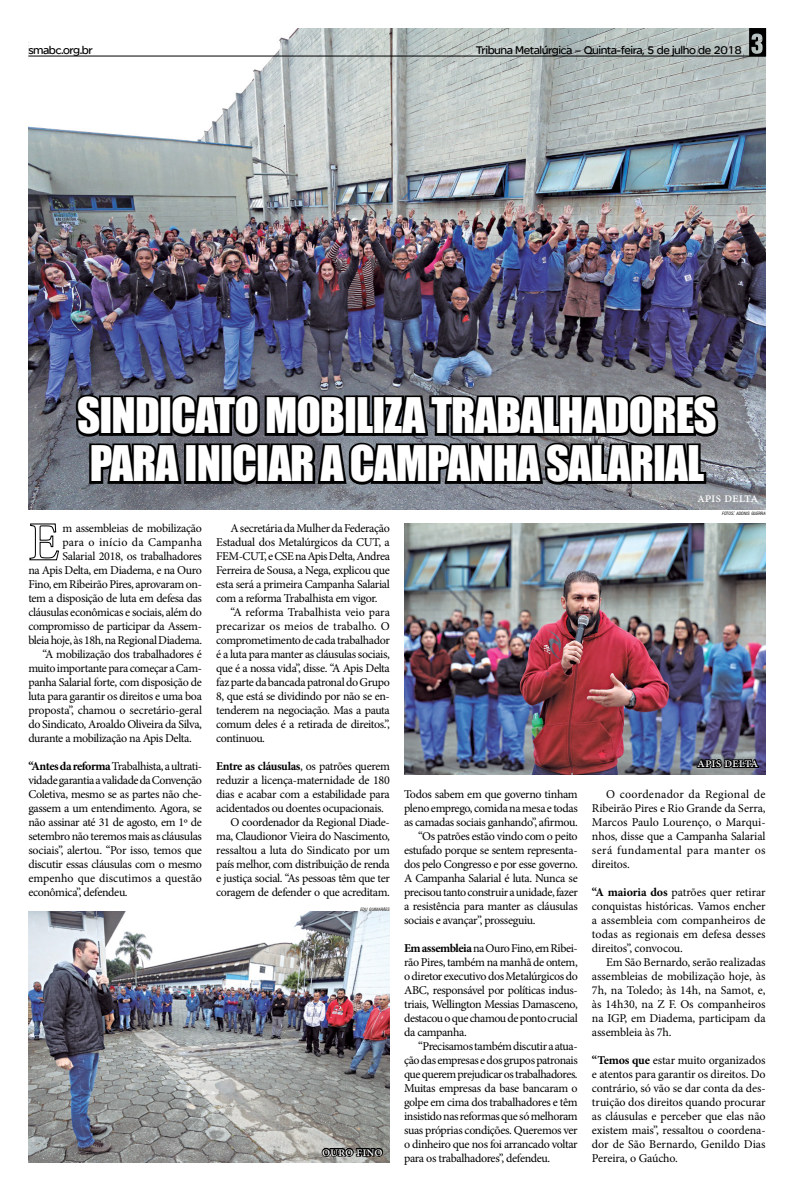
<style>
.page{position:relative;width:794px;height:1191px;background:#fff}
.page>*{position:absolute;margin:0;border:0;box-sizing:border-box;transform-origin:0 0}
.t1{font:45px/48px "Impact";letter-spacing:-.02em;color:#fff}
.t2{font:14px "Minion Pro";letter-spacing:-.01em;color:#fff}
.t3{font:12px/14px "Minion Pro";letter-spacing:-.03em;color:#000;text-align:justify}
.t4{font:12px "SE Optimist Semi";letter-spacing:-.04em;color:#000}
.t5{font:700 12px "Minion Pro";letter-spacing:-.03em;color:#000}
.t6{font:italic condensed 4.4px "Swiss 721 BT";color:#000}
.s1{font-weight:700}
.s2{font-weight:400}
.s3{font-size:6.2px}
</style>
<div class="page">
<img style="left:28px;top:28px;width:737px;height:482px">
<hr style="left:28px;top:56px;width:737px;height:1px;background:#000">
<svg style="left:749px;top:28px;width:17px;height:28px"></svg>
<svg style="left:72px;top:337px;width:650px;height:161px;background:#474955"></svg>
<svg style="left:29px;top:523px;width:30px;height:38px"></svg>
<img style="left:28px;top:911px;width:362px;height:251px">
<svg style="left:321px;top:1145px;width:63px;height:18px"></svg>
<img style="left:404px;top:523px;width:361px;height:251px">
<svg style="left:695px;top:750px;width:65px;height:19px"></svg>
<p class="t4" style="left:28px;top:43px;width:66px">smabc.org.br</p>
<p class="t4" style="left:476px;top:43px;width:268px">Tribuna Metalúrgica – Quinta-feira, 5 de julho de 2018</p>
<h1 class="t1" style="left:77px;top:390px;width:641px">SINDICATO MOBILIZA TRABALHADORES<br>PARA INICIAR A CAMPANHA SALARIAL</h1>
<p class="t2" style="left:697px;top:488px;width:63px">apis delta</p>
<p class="t3" style="left:62px;top:521px;width:141px">m assembleias de mobilização</p>
<p class="t3" style="left:62px;top:535px;width:141px">para o início da Campanha</p>
<p class="t3" style="left:62px;top:549px;width:141px">Salarial 2018, os trabalhadores</p>
<p class="t3" style="left:28px;top:563px;width:175px">na Apis Delta, em Diadema, e na Ouro</p>
<p class="t3" style="left:28px;top:577px;width:175px">Fino, em Ribeirão Pires, aprovaram on-</p>
<p class="t3" style="left:28px;top:591px;width:175px">tem a disposição de luta em defesa das</p>
<p class="t3" style="left:28px;top:605px;width:175px">cláusulas econômicas e sociais, além do</p>
<p class="t3" style="left:28px;top:619px;width:175px">compromisso de participar da Assem-</p>
<p class="t3" style="left:28px;top:633px;width:175px">bleia hoje, às 18h, na Regional Diadema.</p>
<p class="t3" style="left:43px;top:647px;width:161px">“A mobilização dos trabalhadores é</p>
<p class="t3" style="left:28px;top:661px;width:175px">muito importante para começar a Cam-</p>
<p class="t3" style="left:28px;top:675px;width:175px">panha Salarial forte, com disposição de</p>
<p class="t3" style="left:28px;top:689px;width:175px">luta para garantir os direitos e uma boa</p>
<p class="t3" style="left:28px;top:703px;width:175px">proposta”, chamou o secretário-geral</p>
<p class="t3" style="left:28px;top:717px;width:175px">do Sindicato, Aroaldo Oliveira da Silva,</p>
<p class="t3" style="left:28px;top:731px;width:165px">durante a mobilização na Apis Delta.</p>
<p class="t3" style="left:28px;top:759px;width:175px"><span class="s1">“Antes da reforma</span> Trabalhista, a ultrati&shy;vidade garantia a validade da Convenção Coletiva, mesmo se as partes não che&shy;gassem a um entendimento. Agora, se não assinar até 31 de agosto, em 1º de setembro não teremos mais as cláusulas sociais”, alertou. “Por isso, temos que discutir essas cláusulas com o mesmo empenho que discutimos a questão econômica”, defendeu.</p>
<p class="t3" style="left:216px;top:521px;width:175px;text-indent:14px">A secretária da Mulher da Federação Estadual dos Metalúrgicos da CUT, a FEM-CUT, e CSE na Apis Delta, Andrea Ferreira de Sousa, a Nega, explicou que esta será a primeira Campanha Salarial com a reforma Trabalhista em vigor.</p>
<p class="t3" style="left:216px;top:605px;width:175px;text-indent:14px">“A reforma Trabalhista veio para precarizar os meios de trabalho. O comprometimento de cada trabalhador é a luta para manter as cláusulas sociais, que é a nossa vida”, disse. “A Apis Delta faz parte da bancada patronal do Grupo 8, que está se dividindo por não se en&shy;tenderem na negociação. Mas a pauta comum deles é a retirada de direitos.”, continuou.</p>
<p class="t5" style="left:216px;top:757px;width:175px">Entre as cláusulas<span class="s2">, os patrões querem</span></p>
<p class="t3" style="left:216px;top:773px;width:175px">reduzir a licença-maternidade de 180</p>
<p class="t3" style="left:216px;top:787px;width:175px">dias e acabar com a estabilidade para</p>
<p class="t3" style="left:216px;top:801px;width:169px">acidentados ou doentes ocupacionais.</p>
<p class="t3" style="left:230px;top:815px;width:161px">O coordenador da Regional Diade-</p>
<p class="t3" style="left:216px;top:829px;width:175px">ma, Claudionor Vieira do Nascimento,</p>
<p class="t3" style="left:216px;top:843px;width:175px">ressaltou a luta do Sindicato por um</p>
<p class="t3" style="left:216px;top:857px;width:175px">país melhor, com distribuição de renda</p>
<p class="t3" style="left:216px;top:871px;width:175px">e justiça social. “As pessoas têm que ter</p>
<p class="t3" style="left:216px;top:885px;width:175px">coragem de defender o que acreditam.</p>
<p class="t6" style="left:360px;top:906px;width:31px">EDU GUIMARÃES</p>
<p class="t2" style="left:322px;top:1141px;width:62px">ouro fino</p>
<p class="t3" style="left:404px;top:787px;width:175px">Todos sabem em que governo tinham</p>
<p class="t3" style="left:404px;top:801px;width:175px">pleno emprego, comida na mesa e todas</p>
<p class="t3" style="left:404px;top:815px;width:175px">as camadas sociais ganhando”, afirmou.</p>
<p class="t3" style="left:418px;top:829px;width:161px">“Os patrões estão vindo com o peito</p>
<p class="t3" style="left:404px;top:843px;width:175px">estufado porque se sentem representa-</p>
<p class="t3" style="left:404px;top:857px;width:175px">dos pelo Congresso e por esse governo.</p>
<p class="t3" style="left:404px;top:871px;width:175px">A Campanha Salarial é luta. Nunca se</p>
<p class="t3" style="left:404px;top:885px;width:175px">precisou tanto construir a unidade, fazer</p>
<p class="t3" style="left:404px;top:899px;width:175px">a resistência para manter as cláusulas</p>
<p class="t3" style="left:404px;top:913px;width:133px">sociais e avançar”, prosseguiu.</p>
<p class="t3" style="left:404px;top:941px;width:175px"><span class="s1">Em assembleia</span> na Ouro Fino, em Ribei&shy;rão Pires, também na manhã de ontem, o diretor executivo dos Metalúrgicos do ABC, responsável por políticas indus&shy;triais, Wellington Messias Damasceno, destacou o que chamou de ponto crucial da campanha.</p>
<p class="t3" style="left:404px;top:1039px;width:175px;text-indent:14px">“Precisamos também discutir a atua&shy;ção das empresas e dos grupos patronais que querem prejudicar os trabalhadores.<br>Muitas empresas da base bancaram o golpe em cima dos trabalhadores e têm insistido nas reformas que só melhoram suas próprias condições. Queremos ver o dinheiro que nos foi arrancado voltar para os trabalhadores”, defendeu.</p>
<p class="t6" style="left:722px;top:510px;width:45px">FOTOS<span class="s3">:</span> ADONIS GUERRA</p>
<p class="t2" style="left:697px;top:753px;width:63px">apis delta</p>
<p class="t3" style="left:592px;top:787px;width:175px;text-indent:14px">O coordenador da Regional de Ribeirão Pires e Rio Grande da Serra, Marcos Paulo Lourenço, o Marqui&shy;nhos, disse que a Campanha Salarial será fundamental para manter os direitos.</p>
<p class="t3" style="left:592px;top:885px;width:175px"><span class="s1">“A maioria dos</span> patrões quer retirar conquistas históricas. Vamos encher a assembleia com companheiros de todas as regionais em defesa desses direitos”, convocou.</p>
<p class="t3" style="left:592px;top:955px;width:175px;text-indent:14px">Em São Bernardo, serão realizadas assembleias de mobilização hoje, às 7h, na Toledo; às 14h, na Samot, e, às 14h30, na Z F. Os companheiros na IGP, em Diadema, participam da assembleia às 7h.</p>
<p class="t3" style="left:592px;top:1053px;width:175px"><span class="s1">“Temos que</span> estar muito organizados e atentos para garantir os direitos. Do contrário, só vão se dar conta da des&shy;truição dos direitos quando procurar as cláusulas e perceber que elas não existem mais”, ressaltou o coordena&shy;dor de São Bernardo, Genildo Dias Pereira, o Gaúcho.</p>
</div>
